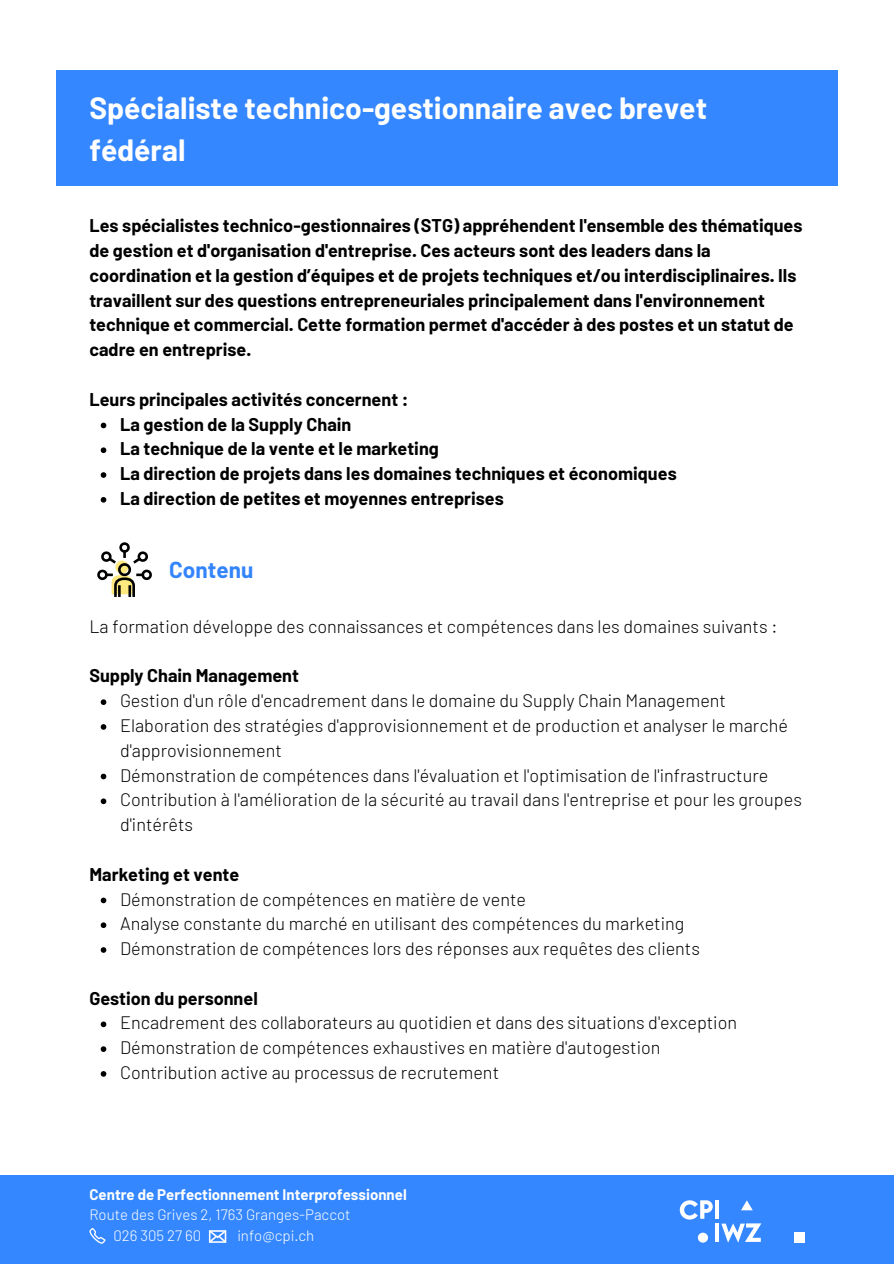
<style>
.page{position:relative;width:894px;height:1264px;background:#fff}
.page>*{position:absolute;margin:0;border:0;box-sizing:border-box;transform-origin:0 0}
.t1{font:700 30px/41.7px "Barlow";color:#fff}
.t2{font:700 22.5px "Barlow";color:#3484fc}
.t3{font:300 18px/24.8px "Barlow";color:#000}
.t4{font:700 18px/24.8px "Barlow";color:#000}
.t5{font:300 15px "Barlow";color:#fff}
.t6{font:700 15px "Barlow";color:#fff}
</style>
<div class="page">
<div style="left:56px;top:70px;width:782px;height:116px;background:#3487ff"></div>
<div style="left:0;top:1175px;width:893px;height:88px;background:#3487ff"></div>
<svg style="left:89px;top:1228px;width:16px;height:15px"></svg>
<svg style="left:208px;top:1230px;width:19px;height:12px"></svg>
<svg style="left:101px;top:422px;width:5px;height:6px"></svg>
<svg style="left:101px;top:447px;width:5px;height:6px"></svg>
<svg style="left:101px;top:472px;width:5px;height:6px"></svg>
<svg style="left:101px;top:497px;width:5px;height:5px"></svg>
<svg style="left:97px;top:542px;width:55px;height:55px"></svg>
<svg style="left:101px;top:699px;width:5px;height:6px"></svg>
<svg style="left:101px;top:724px;width:5px;height:5px"></svg>
<svg style="left:101px;top:773px;width:5px;height:6px"></svg>
<svg style="left:101px;top:798px;width:5px;height:6px"></svg>
<svg style="left:101px;top:897px;width:5px;height:6px"></svg>
<svg style="left:101px;top:922px;width:5px;height:6px"></svg>
<svg style="left:101px;top:947px;width:5px;height:5px"></svg>
<svg style="left:101px;top:1021px;width:5px;height:6px"></svg>
<svg style="left:101px;top:1046px;width:5px;height:5px"></svg>
<svg style="left:101px;top:1071px;width:5px;height:5px"></svg>
<svg style="left:679px;top:1200px;width:33px;height:19px"></svg>
<hr style="left:715px;top:1200px;width:3px;height:18px;background:#fff">
<hr style="left:715px;top:1223px;width:3px;height:18px;background:#fff">
<svg style="left:721px;top:1223px;width:40px;height:19px"></svg>
<div style="left:794px;top:1232px;width:10px;height:10px;background:#fff"></div>
<div style="left:697px;top:1232px;width:10px;height:10px;background:#fff;border-radius:50%"></div>
<svg style="left:741px;top:1200px;width:11px;height:10px"></svg>
<p class="t1" style="left:89px;top:86px;width:619px">Spécialiste technico-gestionnaire avec brevet fédéral</p>
<p class="t4" style="left:89px;top:213px;width:714px">Les spécialistes technico-gestionnaires (STG) appréhendent l'ensemble des thématiques de gestion et d'organisation d'entreprise. Ces acteurs sont des leaders dans la coordination et la gestion d’équipes et de projets techniques et/ou interdisciplinaires. Ils travaillent sur des questions entrepreneuriales principalement dans l'environnement technique et commercial. Cette formation permet d'accéder à des postes et un statut de cadre en entreprise.</p>
<p class="t4" style="left:89px;top:386px;width:320px">Leurs principales activités concernent :</p>
<p class="t4" style="left:120px;top:411px;width:233px">La gestion de la Supply Chain</p>
<p class="t4" style="left:120px;top:436px;width:320px">La technique de la vente et le marketing</p>
<p class="t4" style="left:120px;top:460px;width:558px">La direction de projets dans les domaines techniques et économiques</p>
<p class="t4" style="left:120px;top:485px;width:385px">La direction de petites et moyennes entreprises</p>
<p class="t2" style="left:169px;top:555px;width:86px">Contenu</p>
<p class="t3" style="left:89px;top:613px;width:689px">La formation développe des connaissances et compétences dans les domaines suivants :</p>
<p class="t4" style="left:89px;top:663px;width:211px">Supply Chain Management</p>
<p class="t3" style="left:120px;top:687px;width:607px">Gestion d'un rôle d'encadrement dans le domaine du Supply Chain Management</p>
<p class="t3" style="left:120px;top:712px;width:669px">Elaboration des stratégies d'approvisionnement et de production et analyser le marché d'approvisionnement</p>
<p class="t3" style="left:120px;top:762px;width:649px">Démonstration de compétences dans l'évaluation et l'optimisation de l'infrastructure</p>
<p class="t3" style="left:120px;top:786px;width:683px">Contribution à l'amélioration de la sécurité au travail dans l'entreprise et pour les groupes d'intérêts</p>
<p class="t4" style="left:89px;top:861px;width:151px">Marketing et vente</p>
<p class="t3" style="left:120px;top:885px;width:407px">Démonstration de compétences en matière de vente</p>
<p class="t3" style="left:120px;top:910px;width:565px">Analyse constante du marché en utilisant des compétences du marketing</p>
<p class="t3" style="left:120px;top:935px;width:581px">Démonstration de compétences lors des réponses aux requêtes des clients</p>
<p class="t4" style="left:89px;top:985px;width:170px">Gestion du personnel</p>
<p class="t3" style="left:120px;top:1009px;width:618px">Encadrement des collaborateurs au quotidien et dans des situations d'exception</p>
<p class="t3" style="left:120px;top:1034px;width:541px">Démonstration de compétences exhaustives en matière d'autogestion</p>
<p class="t3" style="left:120px;top:1059px;width:380px">Contribution active au processus de recrutement</p>
<p class="t6" style="left:89px;top:1184px;width:319px">Centre de Perfectionnement Interprofessionnel</p>
<p class="t5" style="left:89px;top:1205px;width:262px">Route des Grives 2, 1763 Granges-Paccot</p>
<p class="t5" style="left:113px;top:1225px;width:89px">026 305 27 60</p>
<p class="t5" style="left:237px;top:1225px;width:78px">info@cpi.ch</p>
</div>
